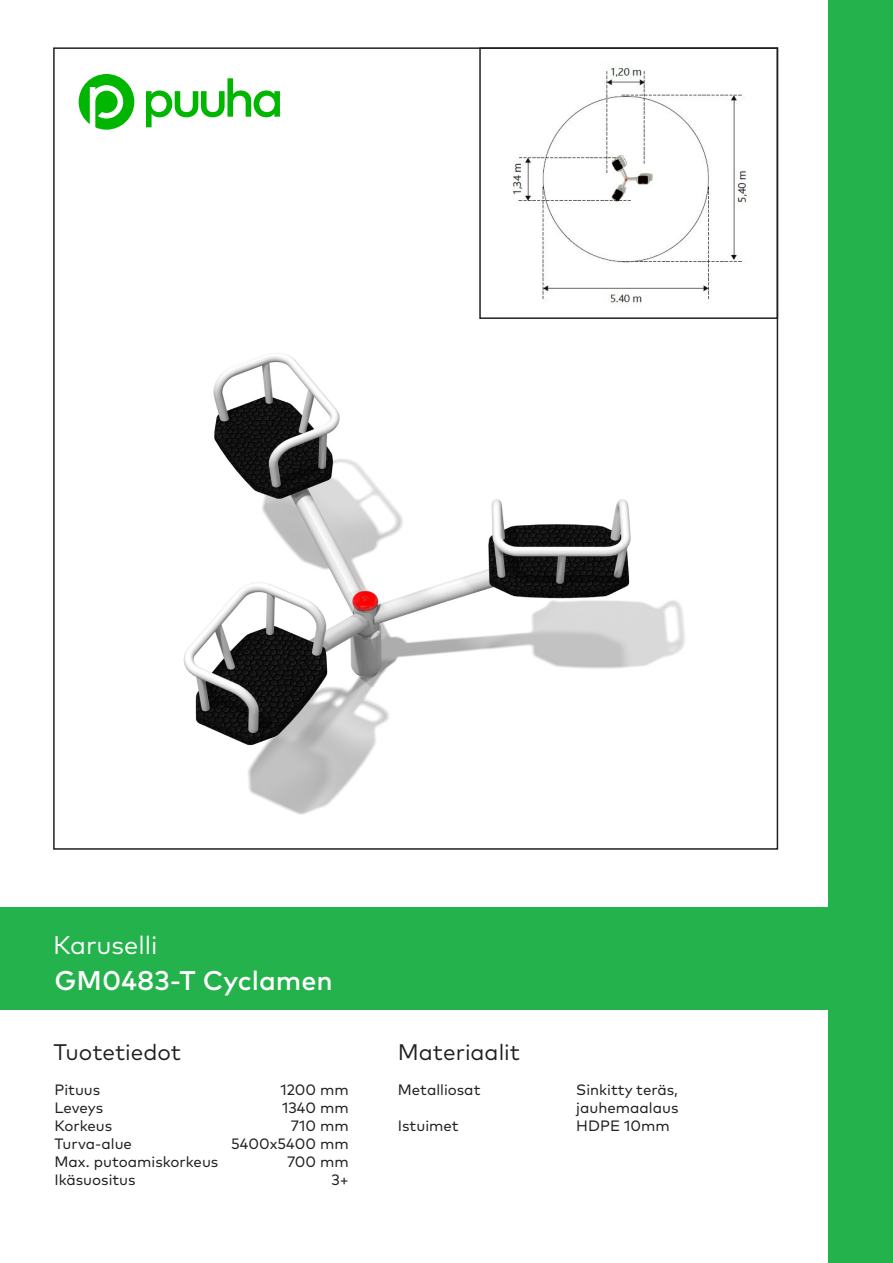
<style>
.page{position:relative;width:893px;height:1263px;background:#fff}
.page>*{position:absolute;margin:0;border:0;box-sizing:border-box;transform-origin:0 0}
.TUOTENUMERO{font:500 27px "Mark Pro";color:#fff}
.TUOTERYHMÄ{font:25.5px "Mark Pro";color:#fff}
.TUOTE_MATERIAALI{font:22.5px "Mark Pro";color:#231f20}
.Tiedot{font:15px "Mark Pro";color:#231f20}
.Numerot{font:15px "Mark Pro";color:#231f20}
</style>
<div class="page">
<img style="left:183px;top:354px;width:502px;height:461px">
<img style="left:513px;top:67px;width:237px;height:241px">
<div style="left:828px;top:0;width:65px;height:1263px;background:#23b24b"></div>
<div style="left:0;top:907px;width:884px;height:102px;background:#23b24b"></div>
<svg style="left:79px;top:74px;width:55px;height:56px"></svg>
<svg style="left:146px;top:78px;width:134px;height:49px"></svg>
<div style="left:479px;top:47px;width:299px;height:272px;border:2px solid #231f20"></div>
<p class="TUOTERYHMÄ" style="left:53px;top:926px;width:106px">Karuselli</p>
<p class="TUOTENUMERO" style="left:54px;top:960px;width:280px">GM0483-T Cyclamen</p>
<p class="TUOTE_MATERIAALI" style="left:53px;top:1035px;width:129px">Tuotetiedot</p>
<p class="TUOTE_MATERIAALI" style="left:398px;top:1035px;width:124px">Materiaalit</p>
<p class="Tiedot" style="left:54px;top:1078px;width:47px">Pituus</p>
<p class="Tiedot" style="left:54px;top:1096px;width:50px">Leveys</p>
<p class="Tiedot" style="left:54px;top:1114px;width:59px">Korkeus</p>
<p class="Tiedot" style="left:54px;top:1132px;width:79px">Turva-alue</p>
<p class="Tiedot" style="left:54px;top:1150px;width:165px">Max. putoamiskorkeus</p>
<p class="Tiedot" style="left:54px;top:1168px;width:83px">Ikäsuositus</p>
<p class="Tiedot" style="left:398px;top:1078px;width:84px">Metalliosat</p>
<p class="Tiedot" style="left:398px;top:1114px;width:62px">Istuimet</p>
<p class="Numerot" style="left:280px;top:1078px;width:70px">1200 mm</p>
<p class="Numerot" style="left:282px;top:1096px;width:68px">1340 mm</p>
<p class="Numerot" style="left:291px;top:1114px;width:60px">710 mm</p>
<p class="Numerot" style="left:231px;top:1132px;width:119px">5400x5400 mm</p>
<p class="Numerot" style="left:287px;top:1150px;width:63px">700 mm</p>
<p class="Numerot" style="left:331px;top:1168px;width:19px">3+</p>
<p class="Tiedot" style="left:576px;top:1078px;width:103px">Sinkitty teräs,</p>
<p class="Tiedot" style="left:576px;top:1096px;width:104px">jauhemaalaus</p>
<p class="Tiedot" style="left:576px;top:1114px;width:95px">HDPE 10mm</p>
</div>
